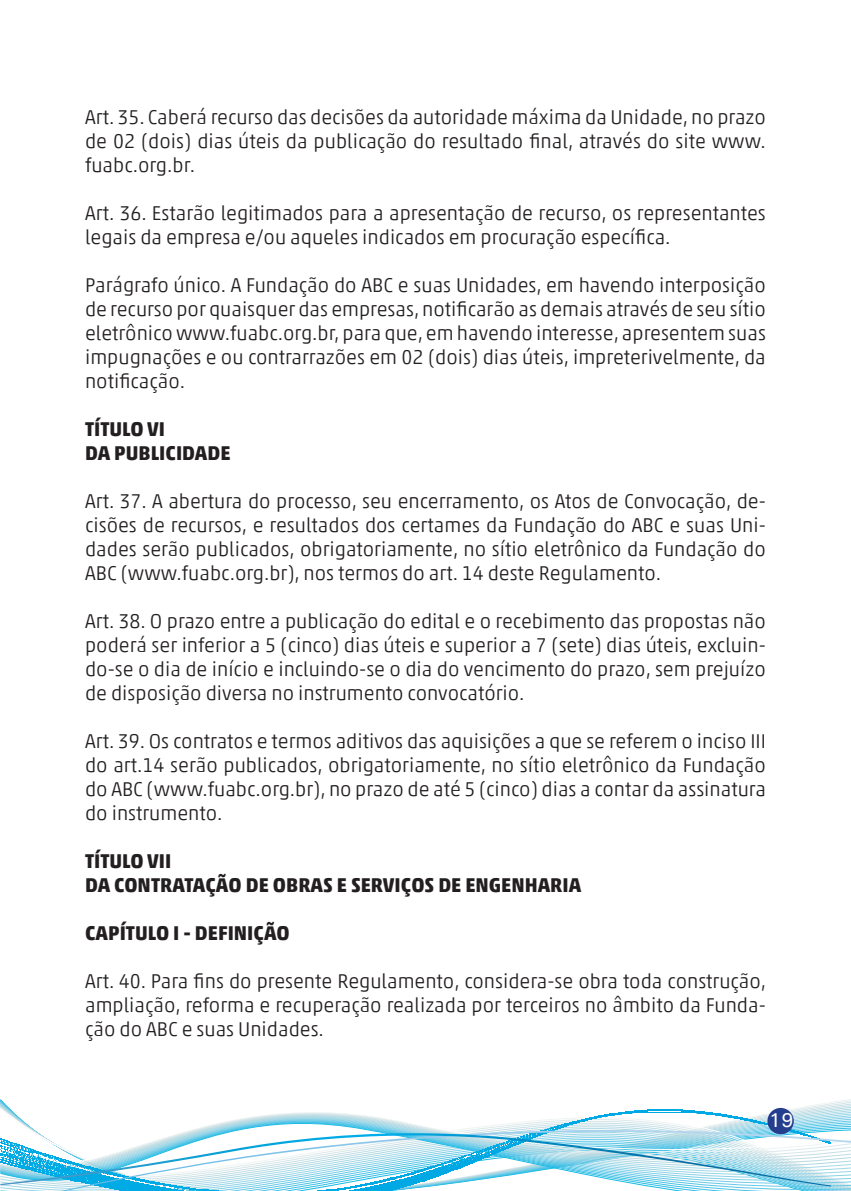
<style>
.page{position:relative;width:851px;height:1191px;background:#fff}
.page>*{position:absolute;margin:0;border:0;box-sizing:border-box;transform-origin:0 0}
.t1{font:300 20px/24px "Akko";color:#231f20;text-align:justify}
.t2{font:700 20px "Akko";color:#231f20}
.t3{font:500 20px "Univers";color:#fff}
</style>
<div class="page">
<svg style="left:0;top:1099px;width:850px;height:31px"></svg>
<img style="left:646px;top:1109px;width:36px;height:3px">
<svg style="left:681px;top:1110px;width:150px;height:20px"></svg>
<svg style="left:317px;top:1110px;width:330px;height:20px"></svg>
<svg style="left:0;top:1130px;width:850px;height:61px"></svg>
<svg style="left:0;top:1133px;width:830px;height:53px"></svg>
<div style="left:767px;top:1107px;width:26px;height:27px;background:#253f8e;border-radius:50%"></div>
<p class="t1" style="left:85px;top:105px;width:682px">Art. 35. Caberá recurso das decisões da autoridade máxima da Unidade, no prazo de 02 (dois) dias úteis da publicação do resultado final, através do site www. fuabc.org.br.</p>
<p class="t1" style="left:85px;top:201px;width:682px">Art. 36. Estarão legitimados para a apresentação de recurso, os representantes legais da empresa e/ou aqueles indicados em procuração específica.</p>
<p class="t1" style="left:85px;top:273px;width:682px">Parágrafo único. A Fundação do ABC e suas Unidades, em havendo interposição de recurso por quaisquer das empresas, notificarão as demais através de seu sítio eletrônico www.fuabc.org.br, para que, em havendo interesse, apresentem suas impugnações e ou contrarrazões em 02 (dois) dias úteis, impreterivelmente, da notificação.</p>
<p class="t2" style="left:85px;top:416px;width:82px">TÍTULO VI</p>
<p class="t2" style="left:85px;top:440px;width:147px">DA PUBLICIDADE</p>
<p class="t1" style="left:85px;top:489px;width:682px">Art. 37. A abertura do processo, seu encerramento, os Atos de Convocação, de&shy;cisões de recursos, e resultados dos certames da Fundação do ABC e suas Uni&shy;dades serão publicados, obrigatoriamente, no sítio eletrônico da Fundação do ABC (www.fuabc.org.br), nos termos do art. 14 deste Regulamento.</p>
<p class="t1" style="left:85px;top:609px;width:682px">Art. 38. O prazo entre a publicação do edital e o recebimento das propostas não poderá ser inferior a 5 (cinco) dias úteis e superior a 7 (sete) dias úteis, excluin&shy;do-se o dia de início e incluindo-se o dia do vencimento do prazo, sem prejuízo de disposição diversa no instrumento convocatório.</p>
<p class="t1" style="left:85px;top:729px;width:682px">Art. 39. Os contratos e termos aditivos das aquisições a que se referem o inciso III do art.14 serão publicados, obrigatoriamente, no sítio eletrônico da Fundação do ABC (www.fuabc.org.br), no prazo de até 5 (cinco) dias a contar da assinatura do instrumento.</p>
<p class="t2" style="left:85px;top:848px;width:88px">TÍTULO VII</p>
<p class="t2" style="left:85px;top:872px;width:497px">DA CONTRATAÇÃO DE OBRAS E SERVIÇOS DE ENGENHARIA</p>
<p class="t2" style="left:85px;top:921px;width:206px">CAPÍTULO I - DEFINIÇÃO</p>
<p class="t1" style="left:85px;top:969px;width:682px">Art. 40. Para fins do presente Regulamento, considera-se obra toda construção, ampliação, reforma e recuperação realizada por terceiros no âmbito da Funda&shy;ção do ABC e suas Unidades.</p>
<p class="t3" style="left:768px;top:1106px;width:27px">19</p>
</div>
